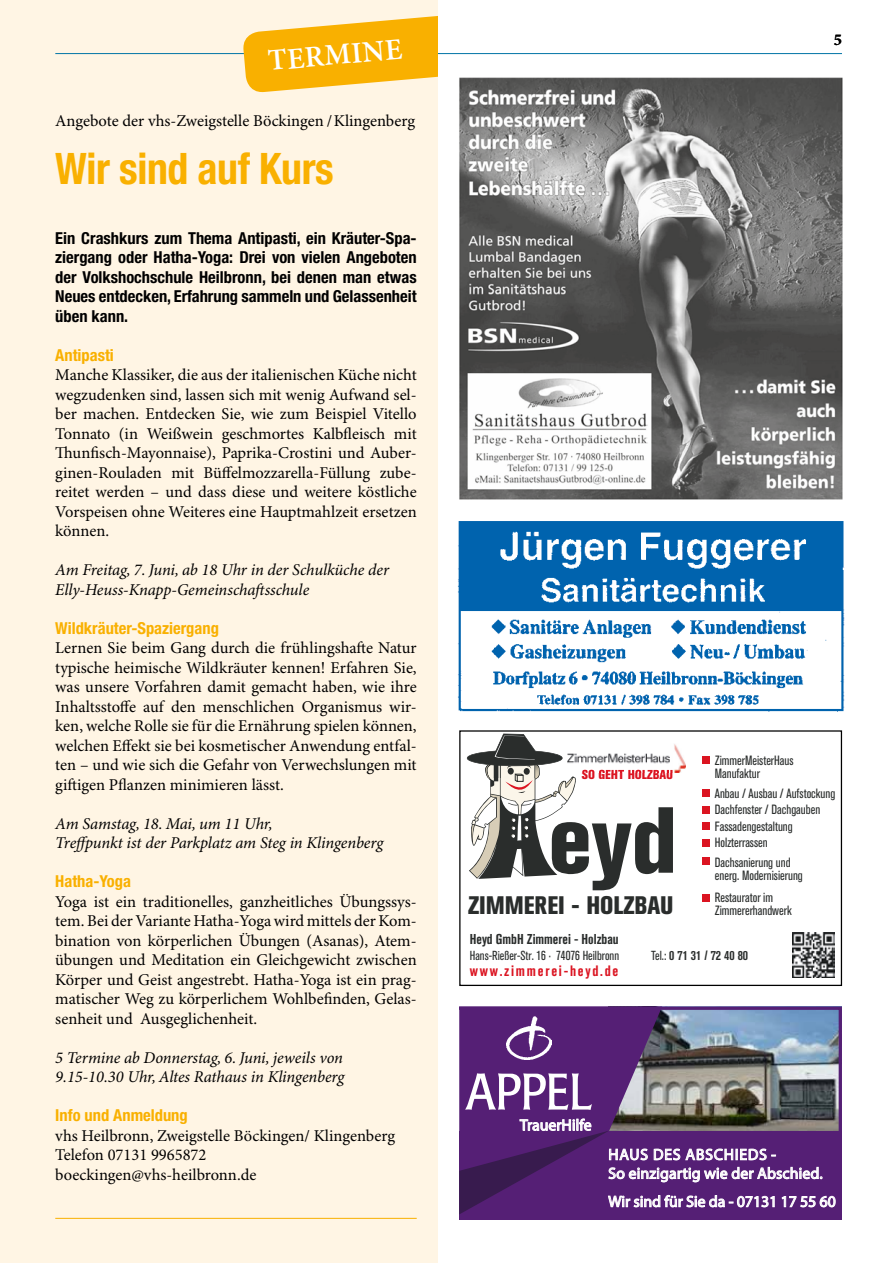
<style>
.page{position:relative;width:893px;height:1263px;background:#fff}
.page>*{position:absolute;margin:0;border:0;box-sizing:border-box;transform-origin:0 0}
.t1{font:800 condensed 92.7px "Akzidenz Grotesk BQ";color:#2a2d2c}
.t2{font:700 condensed 43.5px "Helvetica Neue LT Pro";letter-spacing:-.01em;color:#f9b000;scale:.96 1}
.t3{font:600 30px "Minion Pro";color:#fff}
.t4{font:800 condensed 25.2px "Akzidenz Grotesk BQ";color:#2a2d2c}
.t5{font:16.5px/19.5px "Minion Pro";color:#000;text-align:justify}
.t6{font:italic 16.5px/19.5px "Minion Pro";letter-spacing:-.01em;color:#000}
.t7{font:700 condensed 16.5px/19.5px "Helvetica Neue LT Pro";color:#000;text-align:justify}
.t8{font:700 condensed 16.5px "Helvetica Neue LT Pro";color:#f9b000}
.t9{font:700 16.5px "Minion Pro";color:#000}
.t10{font:15.75px/18.8px "Myriad Pro";letter-spacing:.01em;color:#fff}
.t11{font:700 condensed 15px "Akzidenz Grotesk BQ";letter-spacing:.12em;color:#db1421}
.t12{font:700 condensed 14.25px "Akzidenz Grotesk BQ";color:#2a2d2c}
.t13{font:700 condensed 13.5px "Akzidenz Grotesk BQ";color:#2a2d2c}
.t14{font:condensed 13.35px/13.5px "Akzidenz Grotesk BQ";color:#2a2d2c}
.t15{font:condensed 13.05px "Akzidenz Grotesk BQ";color:#2a2d2c}
.t16{font:800 condensed 13.05px "Akzidenz Grotesk BQ";color:#db1421}
.s1{font-weight:400;font-size:13.05px}
</style>
<div class="page">
<div style="left:0;top:0;width:438px;height:1263px;background:#fff5e4"></div>
<hr style="left:55px;top:1218px;width:362px;height:1px;background:#f9b000">
<hr style="left:55px;top:53px;width:787px;height:1px;background:#0074a6">
<svg style="left:242px;top:16px;width:196px;height:77px"></svg>
<svg style="left:466px;top:733px;width:369px;height:245px"></svg>
<svg style="left:467px;top:734px;width:110px;height:145px"></svg>
<img style="left:567px;top:743px;width:103px;height:30px">
<img style="left:582px;top:770px;width:88px;height:3px">
<div style="left:673px;top:742px;width:16px;height:33px;background:#fff"></div>
<img style="left:670px;top:743px;width:16px;height:30px">
<svg style="left:670px;top:770px;width:3px;height:4px"></svg>
<div style="left:702px;top:756px;width:8px;height:8px;background:#db1421"></div>
<div style="left:702px;top:789px;width:8px;height:8px;background:#db1421"></div>
<div style="left:702px;top:806px;width:8px;height:8px;background:#db1421"></div>
<div style="left:702px;top:822px;width:8px;height:8px;background:#db1421"></div>
<div style="left:702px;top:839px;width:8px;height:7px;background:#db1421"></div>
<div style="left:702px;top:857px;width:8px;height:8px;background:#db1421"></div>
<div style="left:702px;top:894px;width:8px;height:8px;background:#db1421"></div>
<div style="left:459px;top:730px;width:383px;height:256px;border:1px solid #000"></div>
<img style="left:459px;top:77px;width:384px;height:423px">
<svg style="left:459px;top:1006px;width:383px;height:213px;background:#6a4c82"></svg>
<img style="left:457px;top:521px;width:388px;height:191px">
<h3 class="t3" style="left:266px;top:43px;width:134px;rotate:-5deg">Ter mine</h3>
<p class="t5" style="left:55px;top:112px;width:361px">Angebote der vhs-Zweigstelle Böckingen / Klingenberg</p>
<h2 class="t2" style="left:55px;top:142px;width:292px">Wir sind auf Kurs</h2>
<p class="t7" style="left:55px;top:228px;width:363px">Ein Crashkurs zum Thema Antipasti, ein Kräuter-Spa&shy;ziergang oder Hatha-Yoga: Drei von vielen Angeboten der Volkshochschule Heilbronn, bei denen man etwas Neues entdecken, Erfahrung sammeln und Gelassenheit üben kann.</p>
<p class="t8" style="left:55px;top:345px;width:60px">Antipasti</p>
<p class="t5" style="left:55px;top:366px;width:363px">Manche Klassiker, die aus der italienischen Küche nicht wegzudenken sind, lassen sich mit wenig Aufwand sel&shy;ber machen. Entdecken Sie, wie zum Beispiel Vitello Tonnato (in Weißwein geschmortes Kalbfleisch mit Thunfisch-Mayonnaise), Paprika-Crostini und Auber&shy;ginen-Rouladen mit Büffelmozzarella-Füllung zube&shy;reitet werden – und dass diese und weitere köstliche Vorspeisen ohne Weiteres eine Hauptmahlzeit ersetzen können.</p>
<p class="t6" style="left:55px;top:561px;width:335px">Am Freitag, 7. Juni, ab 18 Uhr in der Schulküche der<br>Elly-Heuss-Knapp-Gemeinschaftsschule</p>
<p class="t8" style="left:55px;top:618px;width:165px">Wildkräuter-Spaziergang</p>
<p class="t5" style="left:55px;top:639px;width:363px">Lernen Sie beim Gang durch die frühlingshafte Natur typische heimische Wildkräuter kennen! Erfahren Sie, was unsere Vorfahren damit gemacht haben, wie ihre Inhaltsstoffe auf den menschlichen Organismus wir&shy;ken, welche Rolle sie für die Ernährung spielen können, welchen Effekt sie bei kosmetischer Anwendung entfal&shy;ten – und wie sich die Gefahr von Verwechslungen mit giftigen Pflanzen minimieren lässt.</p>
<p class="t6" style="left:55px;top:814px;width:330px">Am Samstag, 18. Mai, um 11 Uhr,<br>Treffpunkt ist der Parkplatz am Steg in Klingenberg</p>
<p class="t8" style="left:55px;top:871px;width:77px">Hatha-Yoga</p>
<p class="t5" style="left:55px;top:892px;width:363px">Yoga ist ein traditionelles, ganzheitliches Übungssys&shy;tem. Bei der Variante Hatha-Yoga wird mittels der Kom&shy;bination von körperlichen Übungen (Asanas), Atem&shy;übungen und Meditation ein Gleichgewicht zwischen Körper und Geist angestrebt. Hatha-Yoga ist ein prag&shy;matischer Weg zu körperlichem Wohlbefinden, Gelas&shy;senheit und Ausgeglichenheit.</p>
<p class="t6" style="left:55px;top:1048px;width:291px">5 Termine ab Donnerstag, 6. Juni, jeweils von<br>9.15-10.30 Uhr, Altes Rathaus in Klingenberg</p>
<p class="t8" style="left:55px;top:1105px;width:134px">Info und Anmeldung</p>
<p class="t5" style="left:55px;top:1126px;width:341px;text-align:left">vhs Heilbronn, Zweigstelle Böckingen/ Klingenberg<br>Telefon 07131 9965872 boeckingen@vhs-heilbronn.de</p>
<p class="t9" style="left:834px;top:30px;width:10px">5</p>
<p class="t16" style="left:582px;top:767px;width:93px">SO GEHT HOLZBAU</p>
<h1 class="t1" style="left:548px;top:787px;width:130px">eyd</h1>
<h3 class="t4" style="left:468px;top:890px;width:207px">ZIMMEREI - HOLZBAU</h3>
<p class="t14" style="left:715px;top:754px;width:80px">ZimmerMeisterHaus<br>Manufaktur</p>
<p class="t14" style="left:715px;top:786px;width:122px;line-height:16.2px">Anbau / Ausbau / Aufstockung<br>Dachfenster / Dachgauben<br>Fassadengestaltung<br>Holzterrassen</p>
<p class="t14" style="left:715px;top:855px;width:90px">Dachsanierung und energ. Modernisierung</p>
<p class="t14" style="left:715px;top:891px;width:78px">Restaurator im<br>Zimmererhandwerk</p>
<p class="t12" style="left:470px;top:931px;width:150px">Heyd GmbH Zimmerei - Holzbau</p>
<p class="t15" style="left:470px;top:948px;width:151px">Hans-Rießer-Str. 16 · 74076 Heilbronn</p>
<p class="t13" style="left:651px;top:948px;width:99px"><span class="s1">Tel.:</span> 0 71 31 / 72 40 80</p>
<p class="t11" style="left:470px;top:963px;width:150px">www.zimmerei-heyd.de</p>
<p class="t10" style="left:520px;top:1115px;width:73px">TrauerHilfe</p>
<p class="t10" style="left:608px;top:1145px;width:216px">HAUS DES ABSCHIEDS -<br>So einzigartig wie der Abschied.</p>
<p class="t10" style="left:608px;top:1192px;width:229px">Wir sind für Sie da - 07131 17 55 60</p>
</div>
